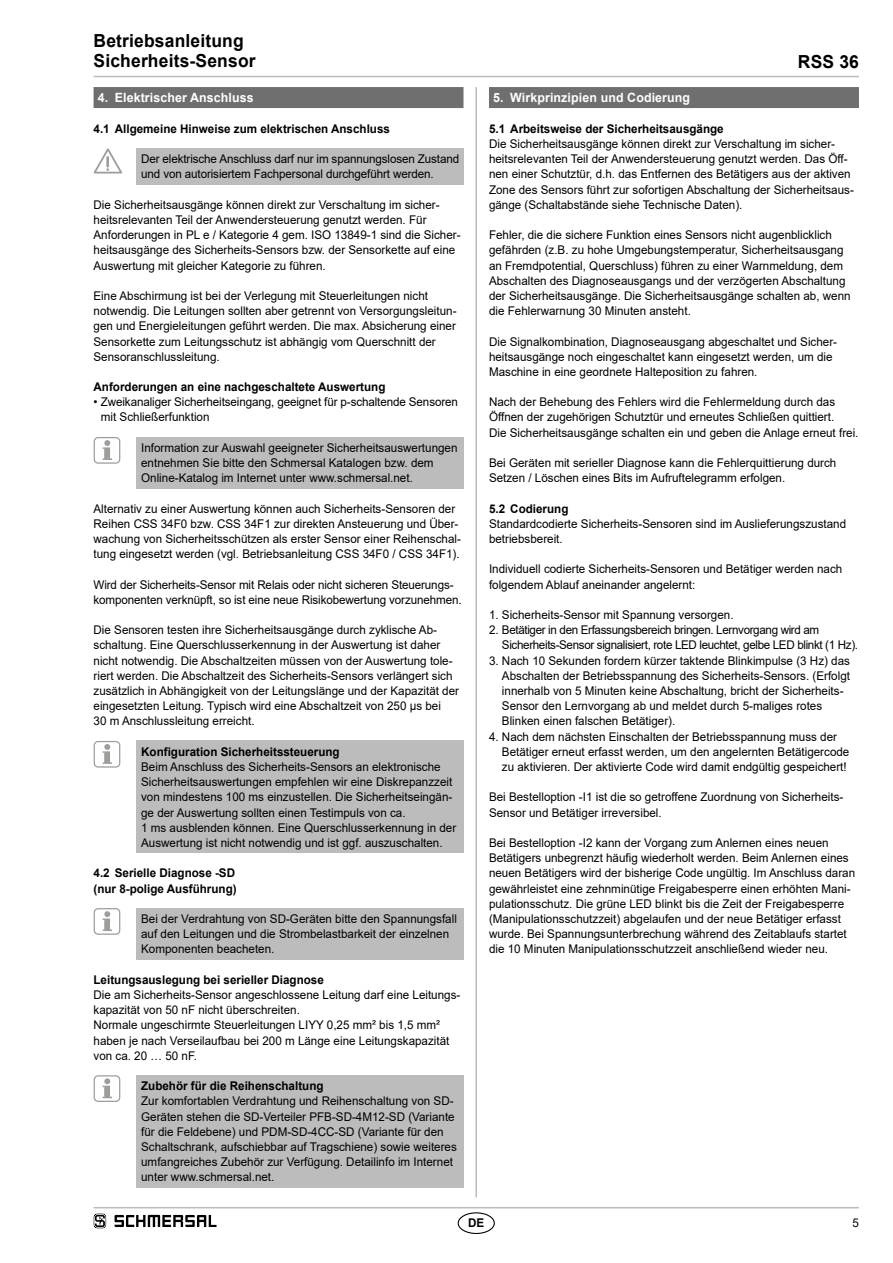
<style>
.page{position:relative;width:893px;height:1263px;background:#fff}
.page>*{position:absolute;margin:0;border:0;box-sizing:border-box;transform-origin:0 0}
.t1{font:700 18px/20.2px "Arial";letter-spacing:.01em;color:#000}
.t2{font:700 12.75px "Arial";letter-spacing:.01em;color:#fff}
.t3{font:12px/15.1px "Arial";color:#000}
.t4{font:700 12px/15.1px "Arial";color:#000}
.t5{font:12px/15.1px "Arial";letter-spacing:-.03em;color:#000}
</style>
<div class="page">
<hr style="left:94px;top:1207px;width:765px;height:1px;background:#bcbcbc">
<hr style="left:94px;top:76px;width:765px;height:1px;background:#bcbcbc">
<hr style="left:475px;top:87px;width:2px;height:1110px;background:#bcbcbc">
<div style="left:458px;top:1212px;width:37px;height:22px;border:1px solid #000;border-radius:50%"></div>
<div style="left:94px;top:87px;width:369px;height:21px;background:#706f6f"></div>
<div style="left:136px;top:148px;width:327px;height:36px;background:#bcbcbc"></div>
<svg style="left:94px;top:148px;width:28px;height:26px"></svg>
<div style="left:136px;top:437px;width:327px;height:51px;background:#bcbcbc"></div>
<svg style="left:103px;top:440px;width:9px;height:20px"></svg>
<div style="left:94px;top:437px;width:26px;height:27px;border:1px solid #9d9d9c;border-radius:4px"></div>
<div style="left:136px;top:741px;width:327px;height:112px;background:#bcbcbc"></div>
<svg style="left:103px;top:744px;width:9px;height:20px"></svg>
<div style="left:94px;top:741px;width:26px;height:27px;border:1px solid #9d9d9c;border-radius:4px"></div>
<div style="left:136px;top:908px;width:327px;height:51px;background:#bcbcbc"></div>
<svg style="left:103px;top:911px;width:9px;height:20px"></svg>
<div style="left:94px;top:908px;width:26px;height:27px;border:1px solid #9d9d9c;border-radius:4px"></div>
<div style="left:136px;top:1075px;width:327px;height:112px;background:#bcbcbc"></div>
<svg style="left:103px;top:1078px;width:9px;height:20px"></svg>
<div style="left:94px;top:1075px;width:26px;height:27px;border:1px solid #9d9d9c;border-radius:4px"></div>
<div style="left:489px;top:87px;width:370px;height:21px;background:#706f6f"></div>
<svg style="left:94px;top:1213px;width:12px;height:15px"></svg>
<svg style="left:115px;top:1215px;width:102px;height:12px"></svg>
<h1 class="t1" style="left:94px;top:31px;width:164px">Betriebsanleitung<br>Sicherheits-Sensor</h1>
<p class="t2" style="left:98px;top:89px;width:157px">4. Elektrischer Anschluss</p>
<p class="t4" style="left:94px;top:121px;width:298px">4.1 Allgemeine Hinweise zum elektrischen Anschluss</p>
<p class="t3" style="left:141px;top:151px;width:319px">Der elektrische Anschluss darf nur im spannungslosen Zustand und von autorisiertem Fachpersonal durchgeführt werden.</p>
<p class="t3" style="left:94px;top:197px;width:369px">Die Sicherheitsausgänge können direkt zur Verschaltung im sicher&shy;heitsrelevanten Teil der Anwendersteuerung genutzt werden. Für Anforderungen in PL e / Kategorie 4 gem. ISO 13849-1 sind die Sicher&shy;heitsausgänge des Sicherheits-Sensors bzw. der Sensorkette auf eine Auswertung mit gleicher Kategorie zu führen.</p>
<p class="t3" style="left:94px;top:288px;width:364px">Eine Abschirmung ist bei der Verlegung mit Steuerleitungen nicht notwendig. Die Leitungen sollten aber getrennt von Versorgungsleitun&shy;gen und Energieleitungen geführt werden. Die max. Absicherung einer Sensorkette zum Leitungsschutz ist abhängig vom Querschnitt der Sensoranschlussleitung.</p>
<p class="t4" style="left:94px;top:379px;width:293px">Anforderungen an eine nachgeschaltete Auswertung</p>
<p class="t3" style="left:101px;top:394px;width:359px;text-indent:-7px">• Zweikanaliger Sicherheitseingang, geeignet für p-schaltende Sensoren mit Schließerfunktion</p>
<p class="t3" style="left:141px;top:440px;width:318px">Information zur Auswahl geeigneter Sicherheitsauswertungen entnehmen Sie bitte den Schmersal Katalogen bzw. dem<br>Online-Katalog im Internet unter www.schmersal. net.</p>
<p class="t3" style="left:94px;top:501px;width:369px">Alternativ zu einer Auswertung können auch Sicherheits-Sensoren der Reihen CSS 34F0 bzw. CSS 34F1 zur direkten Ansteuerung und Über&shy;wachung von Sicherheitsschützen als erster Sensor einer Reihenschal&shy;tung eingesetzt werden (vgl. Betriebsanleitung CSS 34F0 / CSS 34F1).</p>
<p class="t3" style="left:94px;top:577px;width:368px">Wird der Sicherheits-Sensor mit Relais oder nicht sicheren Steuerungs&shy;komponenten verknüpft, so ist eine neue Risikobewertung vorzunehmen.</p>
<p class="t3" style="left:94px;top:622px;width:367px">Die Sensoren testen ihre Sicherheitsausgänge durch zyklische Ab&shy;schaltung. Eine Querschlusserkennung in der Auswertung ist daher nicht notwendig. Die Abschaltzeiten müssen von der Auswertung tole&shy;riert werden. Die Abschaltzeit des Sicherheits-Sensors verlängert sich zusätzlich in Abhängigkeit von der Leitungslänge und der Kapazität der eingesetzten Leitung. Typisch wird eine Abschaltzeit von 250 μs bei<br>30 m Anschlussleitung erreicht.</p>
<p class="t4" style="left:141px;top:744px;width:200px">Konfiguration Sicherheitssteuerung</p>
<p class="t3" style="left:141px;top:759px;width:317px">Beim Anschluss des Sicherheits-Sensors an elektronische Sicherheitsauswertungen empfehlen wir eine Diskrepanzzeit von mindestens 100 ms einzustellen. Die Sicherheitseingän&shy;ge der Auswertung sollten einen Testimpuls von ca.<br>1 ms ausblenden können. Eine Querschlusserkennung in der Auswertung ist nicht notwendig und ist ggf. auszuschalten.</p>
<p class="t4" style="left:94px;top:866px;width:145px">4.2 Serielle Diagnose -SD (nur 8-polige Ausführung)</p>
<p class="t3" style="left:141px;top:911px;width:317px">Bei der Verdrahtung von SD-Geräten bitte den Spannungsfall auf den Leitungen und die Strombelastbarkeit der einzelnen<br>Komponenten beacheten.</p>
<p class="t4" style="left:94px;top:972px;width:232px">Leitungsauslegung bei serieller Diagnose</p>
<p class="t3" style="left:94px;top:987px;width:368px">Die am Sicherheits-Sensor angeschlossene Leitung darf eine Leitungs&shy;kapazität von 50 nF nicht überschreiten.<br>Normale ungeschirmte Steuerleitungen LIYY 0,25 mm² bis 1,5 mm² haben je nach Verseilaufbau bei 200 m Länge eine Leitungskapazität von ca. 20 … 50 nF.</p>
<p class="t4" style="left:141px;top:1078px;width:184px">Zubehör für die Reihenschaltung</p>
<p class="t3" style="left:141px;top:1093px;width:317px">Zur komfortablen Verdrahtung und Reihenschaltung von SD-Geräten stehen die SD-Verteiler PFB-SD-4M12-SD (Variante für die Feldebene) und PDM-SD-4CC-SD (Variante für den Schaltschrank, aufschiebbar auf Tragschiene) sowie weiteres umfangreiches Zubehör zur Verfügung. Detailinfo im Internet unter www.schmersal. net.</p>
<h1 class="t1" style="left:798px;top:52px;width:63px">RSS 36</h1>
<p class="t2" style="left:493px;top:89px;width:198px">5. Wirkprinzipien und Codierung</p>
<p class="t4" style="left:489px;top:121px;width:236px">5.1 Arbeitsweise der Sicherheitsausgänge</p>
<p class="t3" style="left:489px;top:136px;width:366px">Die Sicherheitsausgänge können direkt zur Verschaltung im sicher&shy;heitsrelevanten Teil der Anwendersteuerung genutzt werden. Das Öff&shy;nen einer Schutztür, d. h. das Entfernen des Betätigers aus der aktiven Zone des Sensors führt zur sofortigen Abschaltung der Sicherheitsaus&shy;gänge (Schaltabstände siehe Technische Daten).</p>
<p class="t3" style="left:489px;top:227px;width:363px">Fehler, die die sichere Funktion eines Sensors nicht augenblicklich gefährden (z. B. zu hohe Umgebungstemperatur, Sicherheitsausgang an Fremdpotential, Querschluss) führen zu einer Warnmeldung, dem Abschalten des Diagnoseausgangs und der verzögerten Abschaltung der Sicherheitsausgänge. Die Sicherheitsausgänge schalten ab, wenn die Fehlerwarnung 30 Minuten ansteht.</p>
<p class="t3" style="left:489px;top:334px;width:350px">Die Signalkombination, Diagnoseausgang abgeschaltet und Sicher&shy;heitsausgänge noch eingeschaltet kann eingesetzt werden, um die<br>Maschine in eine geordnete Halteposition zu fahren.</p>
<p class="t3" style="left:489px;top:394px;width:369px">Nach der Behebung des Fehlers wird die Fehlermeldung durch das<br>Öffnen der zugehörigen Schutztür und erneutes Schließen quittiert.<br>Die Sicherheitsausgänge schalten ein und geben die Anlage erneut frei.</p>
<p class="t3" style="left:489px;top:455px;width:349px">Bei Geräten mit serieller Diagnose kann die Fehlerquittierung durch<br>Setzen / Löschen eines Bits im Aufruftelegramm erfolgen.</p>
<p class="t4" style="left:489px;top:501px;width:81px">5.2 Codierung</p>
<p class="t3" style="left:489px;top:516px;width:359px">Standardcodierte Sicherheits-Sensoren sind im Auslieferungszustand betriebsbereit.</p>
<p class="t3" style="left:489px;top:562px;width:355px">Individuell codierte Sicherheits-Sensoren und Betätiger werden nach folgendem Ablauf aneinander angelernt:</p>
<p class="t3" style="left:489px;top:607px;width:244px">1. Sicherheits-Sensor mit Spannung versorgen.</p>
<p class="t5" style="left:502px;top:622px;width:356px;text-indent:-13px">2. Betätiger in den Erfassungsbereich bringen. Lernvorgang wird am<br>Sicherheits-Sensor signalisiert, rote LED leuchtet, gelbe LED blinkt (1 Hz).</p>
<p class="t3" style="left:502px;top:653px;width:350px;text-indent:-13px">3. Nach 10 Sekunden fordern kürzer taktende Blinkimpulse (3 Hz) das Abschalten der Betriebsspannung des Sicherheits-Sensors. (Erfolgt innerhalb von 5 Minuten keine Abschaltung, bricht der Sicherheits-Sensor den Lernvorgang ab und meldet durch 5-maliges rotes Blinken einen falschen Betätiger).</p>
<p class="t3" style="left:502px;top:729px;width:349px;text-indent:-13px">4. Nach dem nächsten Einschalten der Betriebsspannung muss der<br>Betätiger erneut erfasst werden, um den angelernten Betätigercode zu aktivieren. Der aktivierte Code wird damit endgültig gespeichert!</p>
<p class="t3" style="left:489px;top:789px;width:356px">Bei Bestelloption -I1 ist die so getroffene Zuordnung von Sicherheits-<br>Sensor und Betätiger irreversibel.</p>
<p class="t3" style="left:489px;top:835px;width:368px">Bei Bestelloption -I2 kann der Vorgang zum Anlernen eines neuen Betätigers unbegrenzt häufig wiederholt werden. Beim Anlernen eines neuen Betätigers wird der bisherige Code ungültig. Im Anschluss daran gewährleistet eine zehnminütige Freigabesperre einen erhöhten Mani&shy;pulationsschutz. Die grüne LED blinkt bis die Zeit der Freigabesperre (Manipulationsschutzzeit) abgelaufen und der neue Betätiger erfasst wurde. Bei Spannungsunterbrechung während des Zeitablaufs startet die 10 Minuten Manipulationsschutzzeit anschließend wieder neu.</p>
<p class="t4" style="left:468px;top:1215px;width:18px">DE</p>
<p class="t3" style="left:852px;top:1215px;width:8px">5</p>
</div>
